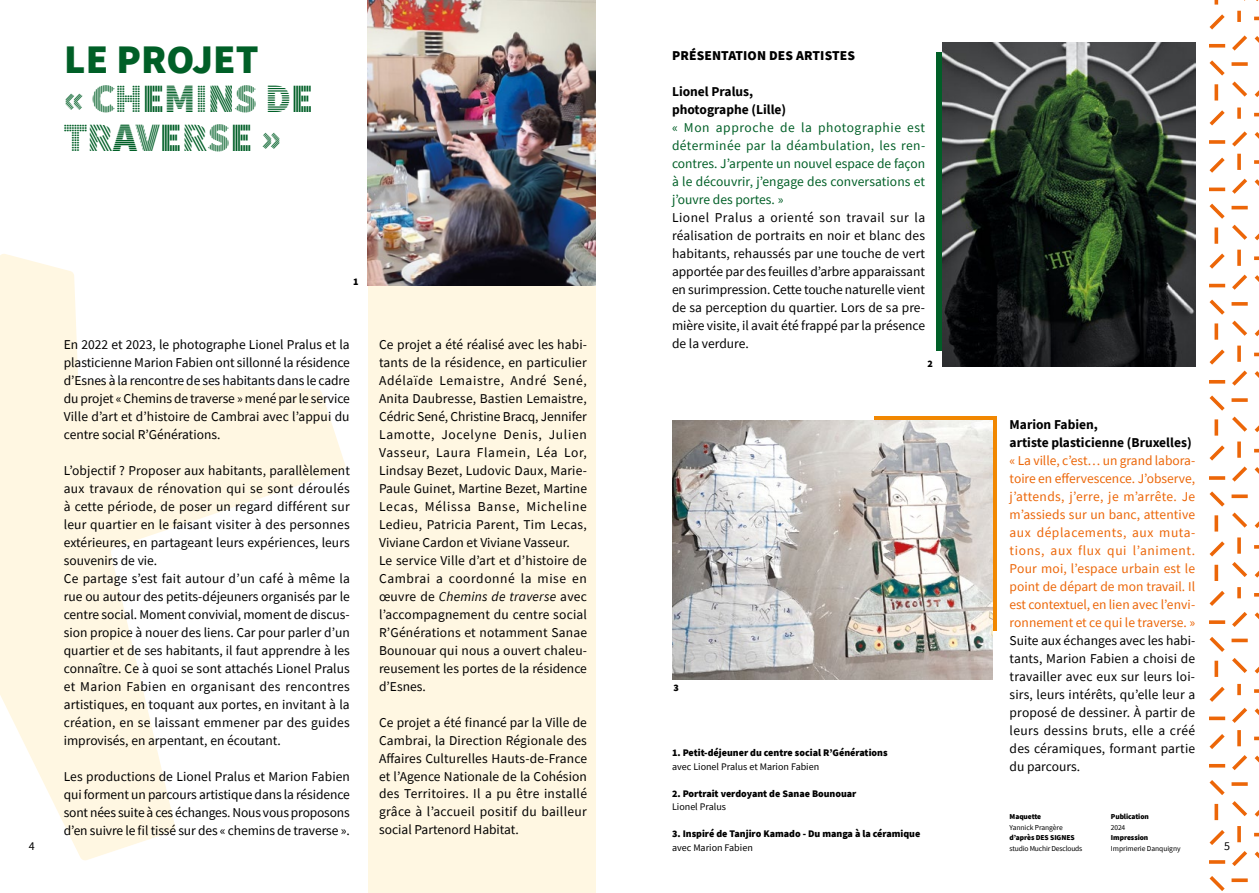
<style>
.page{position:relative;width:1259px;height:893px;background:#fff}
.page>*{position:absolute;margin:0;border:0;box-sizing:border-box;transform-origin:0 0}
.t1{font:900 40.5px/39px "Source Sans Pro DISPLAYV2";letter-spacing:-.01em;color:#005f27}
.t2{font:900 40.5px "Source Sans Pro";color:#005f27}
.t3{font:13.5px/18px "Source Sans Pro";letter-spacing:.005em;color:#000;text-align:justify}
.t4{font:13.5px/18px "Source Sans Pro";letter-spacing:.005em;color:#ec6608;text-align:justify}
.t5{font:13.5px/18px "Source Sans Pro";letter-spacing:.01em;color:#005f27;text-align:justify}
.t6{font:700 13.5px/18px "Source Sans Pro";color:#000}
.t7{font:900 13.5px "Source Sans Pro";letter-spacing:.01em;color:#000}
.t8{font:12px "Source Sans Pro";color:#000}
.t9{font:900 10.05px "Source Sans Pro";color:#000}
.t10{font:10.05px "Source Sans Pro";color:#000}
.t11{font:7.5px "Source Sans Pro";letter-spacing:-.005em;color:#000}
.t12{font:900 7.5px "Source Sans Pro";letter-spacing:-.01em;color:#000}
.s1{font-style:italic}
</style>
<div class="page">
<div style="left:368px;top:282px;width:227px;height:611px;background:#fff7e2"></div>
<div style="left:935px;top:53px;width:13px;height:298px;background:#005f27"></div>
<svg style="left:874px;top:416px;width:123px;height:215px;background:#ee982b"></svg>
<svg style="left:0;top:254px;width:345px;height:607px"></svg>
<img style="left:368px;top:0;width:227px;height:286px">
<img style="left:672px;top:421px;width:320px;height:258px">
<svg style="left:1214px;top:0;width:4px;height:5px"></svg>
<svg style="left:1209px;top:11px;width:50px;height:90px"></svg>
<svg style="left:1231px;top:62px;width:16px;height:4px"></svg>
<svg style="left:1209px;top:107px;width:50px;height:137px"></svg>
<hr style="left:1231px;top:206px;width:16px;height:3px;background:#ec6608">
<svg style="left:1209px;top:250px;width:50px;height:90px"></svg>
<svg style="left:1231px;top:302px;width:16px;height:4px"></svg>
<svg style="left:1209px;top:346px;width:50px;height:90px"></svg>
<svg style="left:1231px;top:398px;width:16px;height:4px"></svg>
<svg style="left:1209px;top:442px;width:50px;height:90px"></svg>
<svg style="left:1231px;top:494px;width:16px;height:4px"></svg>
<svg style="left:1209px;top:538px;width:50px;height:43px"></svg>
<svg style="left:1209px;top:587px;width:50px;height:90px"></svg>
<hr style="left:1231px;top:639px;width:16px;height:3px;background:#ec6608">
<svg style="left:1209px;top:683px;width:50px;height:208px"></svg>
<svg style="left:1231px;top:878px;width:16px;height:4px"></svg>
<img style="left:942px;top:43px;width:253px;height:324px">
<h1 class="t2" style="left:64px;top:32px;width:196px">LE PROJET</h1>
<h1 class="t1" style="left:64px;top:81px;width:250px">« CHEMINS DE<br>TRAVERSE »</h1>
<p class="t8" style="left:29px;top:838px;width:7px">4</p>
<p class="t9" style="left:353px;top:274px;width:7px">1</p>
<p class="t3" style="left:64px;top:335px;width:288px">En 2022 et 2023, le photographe Lionel Pralus et la plasticienne Marion Fabien ont sillonné la résidence d’Esnes à la rencontre de ses habitants dans le cadre du projet « Chemins de traverse » mené par le service Ville d’art et d’histoire de Cambrai avec l’appui du centre social R’Générations.</p>
<p class="t3" style="left:64px;top:461px;width:288px;text-align:left">L’objectif ? Proposer aux habitants, parallèlement aux travaux de rénovation qui se sont déroulés à cette période, de poser un regard différent sur leur quartier en le faisant visiter à des personnes extérieures, en partageant leurs expériences, leurs souvenirs de vie.<br>Ce partage s’est fait autour d’un café à même la rue ou autour des petits-déjeuners organisés par le centre social. Moment convivial, moment de discus&shy;sion propice à nouer des liens. Car pour parler d’un quartier et de ses habitants, il faut apprendre à les connaître. Ce à quoi se sont attachés Lionel Pralus et Marion Fabien en organisant des rencontres artistiques, en toquant aux portes, en invitant à la création, en se laissant emmener par des guides improvisés, en arpentant, en écoutant.</p>
<p class="t3" style="left:64px;top:767px;width:288px">Les productions de Lionel Pralus et Marion Fabien qui forment un parcours artistique dans la résidence sont nées suite à ces échanges. Nous vous proposons d’en suivre le fil tissé sur des « chemins de traverse ».</p>
<p class="t3" style="left:379px;top:335px;width:209px;text-align:left">Ce projet a été réalisé avec les habi&shy;tants de la résidence, en particulier Adélaïde Lemaistre, André Sené, Anita Daubresse, Bastien Lemaistre, Cédric Sené, Christine Bracq, Jennifer Lamotte, Jocelyne Denis, Julien Vasseur, Laura Flamein, Léa Lor, Lindsay Bezet, Ludovic Daux, Marie-Paule Guinet, Martine Bezet, Martine Lecas, Mélissa Banse, Micheline Ledieu, Patricia Parent, Tim Lecas, Viviane Cardon et Viviane Vasseur.<br>Le service Ville d’art et d’histoire de Cambrai a coordonné la mise en œuvre de <span class="s1">Chemins de traverse</span> avec l’accompagnement du centre social R’Générations et notamment Sanae Bounouar qui nous a ouvert chaleu&shy;reusement les portes de la résidence d’Esnes.</p>
<p class="t3" style="left:379px;top:713px;width:209px">Ce projet a été financé par la Ville de Cambrai, la Direction Régionale des Affaires Culturelles Hauts-de-France et l’Agence Nationale de la Cohésion des Territoires. Il a pu être installé grâce à l’accueil positif du bailleur social Partenord Habitat.</p>
<p class="t7" style="left:672px;top:47px;width:185px">PRÉSENTATION DES ARTISTES</p>
<p class="t6" style="left:672px;top:83px;width:116px">Lionel Pralus, photographe (Lille)</p>
<p class="t5" style="left:672px;top:119px;width:255px">« Mon approche de la photographie est déterminée par la déambulation, les ren&shy;contres. J’arpente un nouvel espace de façon à le découvrir, j’engage des conversations et j’ouvre des portes. »</p>
<p class="t3" style="left:672px;top:209px;width:255px">Lionel Pralus a orienté son travail sur la réalisation de portraits en noir et blanc des habitants, rehaussés par une touche de vert apportée par des feuilles d’arbre apparaissant en surimpression. Cette touche naturelle vient de sa perception du quartier. Lors de sa pre&shy;mière visite, il avait été frappé par la présence de la verdure.</p>
<p class="t9" style="left:673px;top:680px;width:7px">3</p>
<p class="t9" style="left:927px;top:357px;width:7px">2</p>
<p class="t9" style="left:672px;top:746px;width:217px">1. Petit-déjeuner du centre social R’Générations</p>
<p class="t10" style="left:672px;top:760px;width:149px">avec Lionel Pralus et Marion Fabien</p>
<p class="t9" style="left:672px;top:787px;width:186px">2. Portrait verdoyant de Sanae Bounouar</p>
<p class="t10" style="left:672px;top:801px;width:56px">Lionel Pralus</p>
<p class="t9" style="left:672px;top:827px;width:250px">3. Inspiré de Tanjiro Kamado - Du manga à la céramique</p>
<p class="t10" style="left:672px;top:841px;width:82px">avec Marion Fabien</p>
<p class="t6" style="left:1009px;top:416px;width:183px">Marion Fabien,<br>artiste plasticienne (Bruxelles)</p>
<p class="t4" style="left:1009px;top:452px;width:187px">« La ville, c’est… un grand labora&shy;toire en effervescence. J’observe, j’attends, j’erre, je m’arrête. Je m’assieds sur un banc, attentive aux déplacements, aux muta&shy;tions, aux flux qui l’animent.<br>Pour moi, l’espace urbain est le point de départ de mon travail. Il est contextuel, en lien avec l’envi&shy;ronnement et ce qui le traverse. »</p>
<p class="t3" style="left:1009px;top:632px;width:187px">Suite aux échanges avec les habi&shy;tants, Marion Fabien a choisi de travailler avec eux sur leurs loi&shy;sirs, leurs intérêts, qu’elle leur a proposé de dessiner. À partir de leurs dessins bruts, elle a créé des céramiques, formant partie du parcours.</p>
<p class="t12" style="left:1009px;top:812px;width:33px">Maquette</p>
<p class="t11" style="left:1009px;top:823px;width:55px">Yannick Prangère</p>
<p class="t12" style="left:1009px;top:833px;width:67px">d’après DES SIGNES</p>
<p class="t11" style="left:1009px;top:844px;width:74px">studio Muchir Desclouds</p>
<p class="t12" style="left:1111px;top:812px;width:39px">Publication</p>
<p class="t11" style="left:1111px;top:823px;width:16px">2024</p>
<p class="t12" style="left:1111px;top:833px;width:39px">Impression</p>
<p class="t11" style="left:1111px;top:844px;width:71px">Imprimerie Danquigny</p>
<p class="t8" style="left:1224px;top:838px;width:7px">5</p>
</div>
